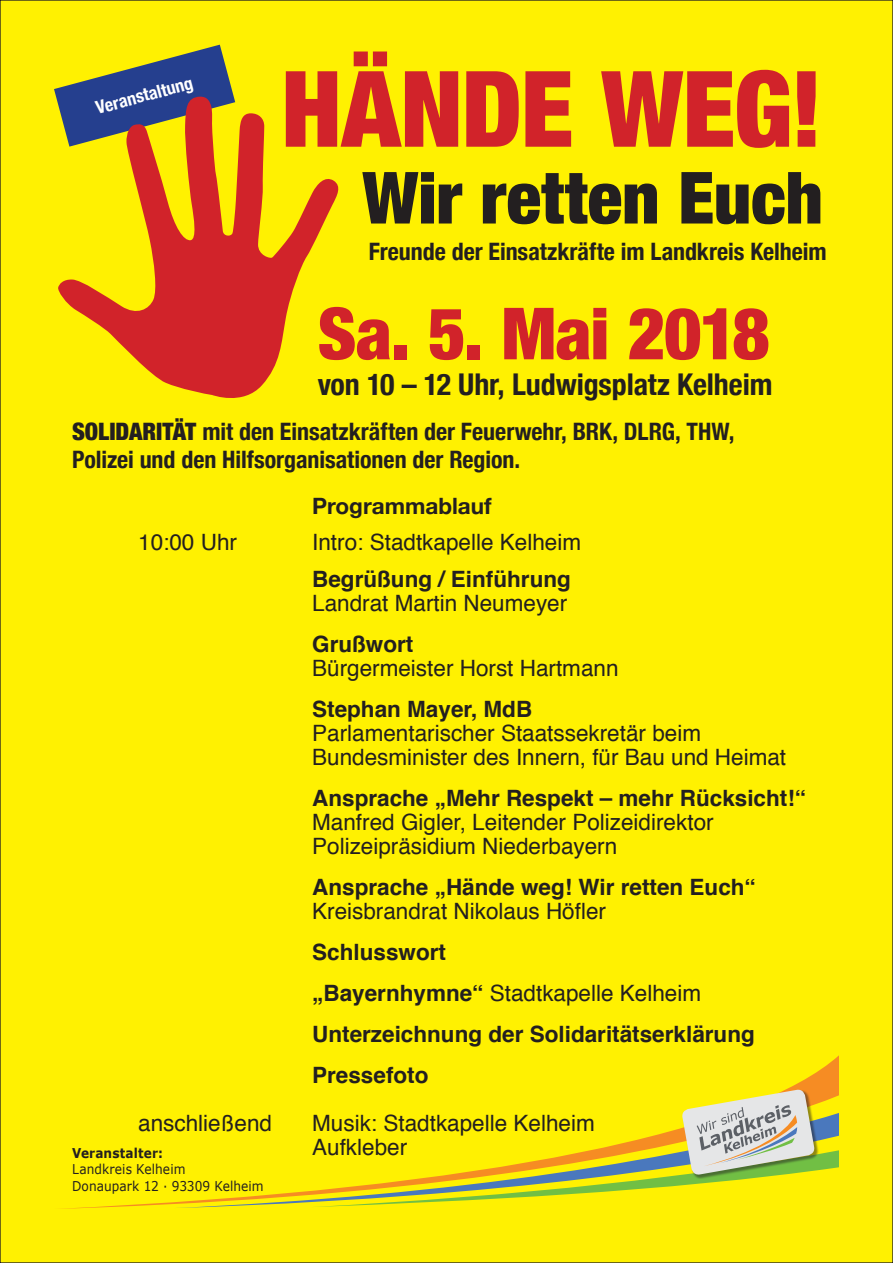
<style>
.page{position:relative;width:893px;height:1263px;background:#fff101}
.page>*{position:absolute;margin:0;border:0;box-sizing:border-box;transform-origin:0 0}
.t1{font:900 condensed 72px "Helvetica Neue";letter-spacing:-.015em;color:#d1232a}
.t2{font:700 condensed 30px "Helvetica Neue";letter-spacing:-.005em;color:#231f20}
.t3{font:700 condensed 24px/28.8px "Helvetica Neue";color:#231f20}
.t4{font:22.5px "Helvetica";color:#231f20}
.t5{font:700 22.5px "Helvetica";color:#231f20}
.t6{font:700 22.5px "Helvetica Neue";color:#231f20}
.t7{font:700 condensed 18px "Helvetica Neue";color:#fff}
.t8{font:13.5px "Verdana";letter-spacing:.005em;color:#231f20;scale:.9 1}
.t9{font:700 13.5px "Verdana";letter-spacing:.015em;color:#231f20;scale:.9 1}
.s1{font-weight:900}
.s2{font-weight:700}
</style>
<div class="page">
<svg style="left:60px;top:1055px;width:779px;height:154px"></svg>
<svg style="left:311px;top:1088px;width:528px;height:119px"></svg>
<svg style="left:54px;top:45px;width:180px;height:55px"></svg>
<svg style="left:362px;top:172px;width:458px;height:52px"></svg>
<svg style="left:286px;top:52px;width:530px;height:96px"></svg>
<svg style="left:57px;top:96px;width:285px;height:302px"></svg>
<p class="t7" style="left:92px;top:93px;width:101px;rotate:-15deg">Veranstaltung</p>
<p class="t3" style="left:369px;top:236px;width:459px">Freunde der Einsatzkräfte im Landkreis Kelheim</p>
<p class="t1" style="left:318px;top:274px;width:454px">Sa. 5. Mai 2018</p>
<p class="t2" style="left:318px;top:360px;width:456px">von 10 – 12 Uhr, Ludwigsplatz Kelheim</p>
<p class="t3" style="left:72px;top:415px;width:664px"><span class="s1">SOLIDARITÄT</span> mit den Einsatzkräften der Feuerwehr, BRK, DLRG, THW,<br>Polizei und den Hilfsorganisationen der Region.</p>
<p class="t6" style="left:312px;top:488px;width:181px">Programmablauf</p>
<p class="t4" style="left:138px;top:525px;width:100px">10:00 Uhr</p>
<p class="t4" style="left:312px;top:525px;width:270px">Intro: Stadtkapelle Kelheim</p>
<p class="t5" style="left:312px;top:561px;width:260px">Begrüßung / Einführung</p>
<p class="t4" style="left:312px;top:586px;width:257px">Landrat Martin Neumeyer</p>
<p class="t5" style="left:312px;top:626px;width:103px">Grußwort</p>
<p class="t4" style="left:312px;top:651px;width:308px">Bürgermeister Horst Hartmann</p>
<p class="t5" style="left:312px;top:691px;width:222px">Stephan Mayer, MdB</p>
<p class="t4" style="left:312px;top:716px;width:390px">Parlamentarischer Staatssekretär beim</p>
<p class="t4" style="left:312px;top:740px;width:475px">Bundesminister des Innern, für Bau und Heimat</p>
<p class="t5" style="left:312px;top:780px;width:495px">Ansprache „Mehr Respekt – mehr Rücksicht!“</p>
<p class="t4" style="left:312px;top:805px;width:403px">Manfred Gigler, Leitender Polizeidirektor</p>
<p class="t4" style="left:312px;top:829px;width:307px">Polizeipräsidium Niederbayern</p>
<p class="t5" style="left:312px;top:869px;width:445px">Ansprache „Hände weg! Wir retten Euch“</p>
<p class="t4" style="left:312px;top:894px;width:295px">Kreisbrandrat Nikolaus Höfler</p>
<p class="t5" style="left:312px;top:934px;width:135px">Schlusswort</p>
<p class="t4" style="left:312px;top:976px;width:390px"><span class="s2">„Bayernhymne“</span> Stadtkapelle Kelheim</p>
<p class="t5" style="left:312px;top:1016px;width:444px">Unterzeichnung der Solidaritätserklärung</p>
<p class="t5" style="left:312px;top:1057px;width:118px">Pressefoto</p>
<p class="t4" style="left:138px;top:1106px;width:135px">anschließend</p>
<p class="t4" style="left:312px;top:1106px;width:284px">Musik: Stadtkapelle Kelheim</p>
<p class="t9" style="left:72px;top:1144px;width:102px">Veranstalter:</p>
<p class="t4" style="left:312px;top:1130px;width:97px">Aufkleber</p>
<p class="t8" style="left:72px;top:1161px;width:127px">Landkreis Kelheim</p>
<p class="t8" style="left:72px;top:1177px;width:214px">Donaupark 12 · 93309 Kelheim</p>
</div>
